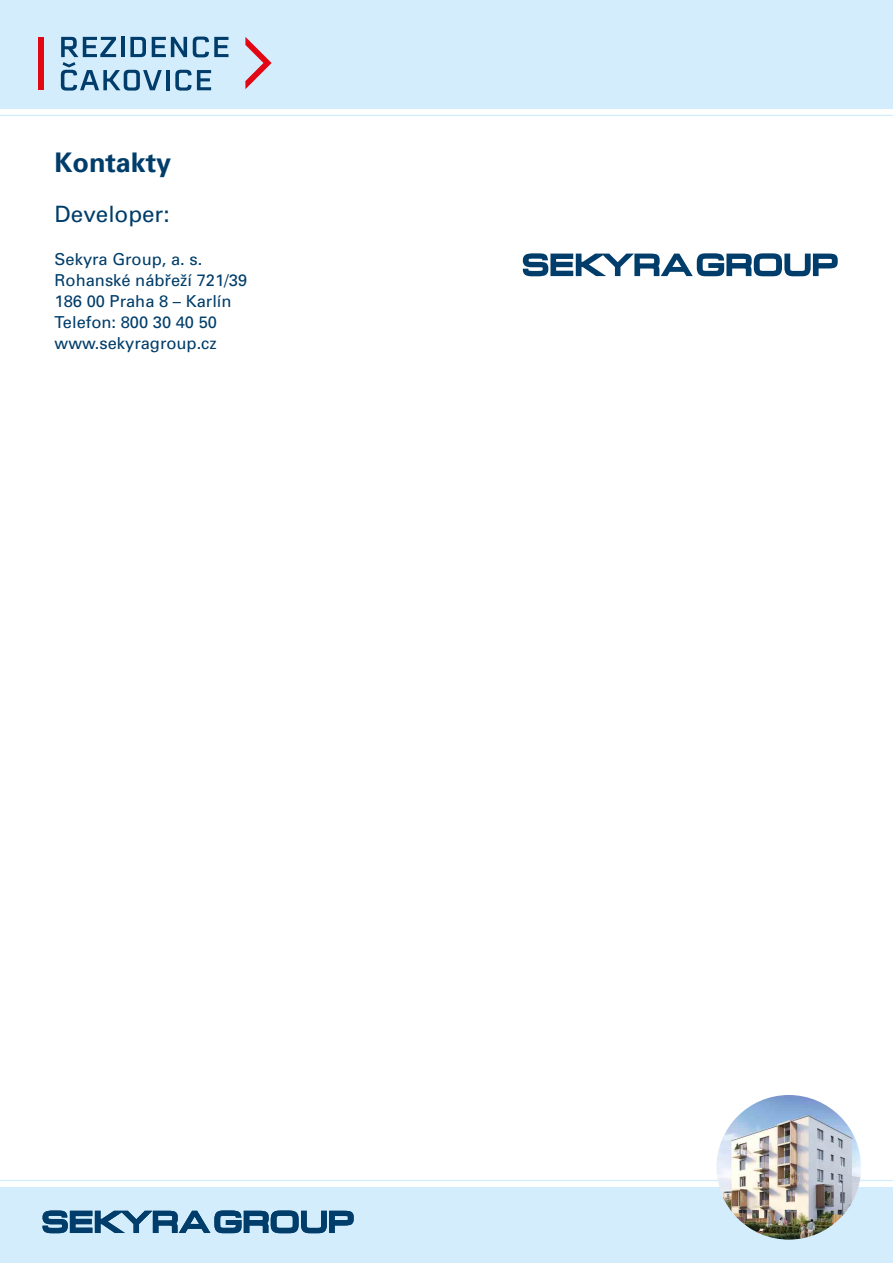
<style>
.page{position:relative;width:893px;height:1263px;background:#fff}
.page>*{position:absolute;margin:0;border:0;box-sizing:border-box;transform-origin:0 0}
.t1{font:700 27px "Univers CE";color:#003d6a}
.t2{font:22.5px "Univers CE";color:#003d6a}
.t3{font:16.5px/21px "Univers CE";color:#003d6a}
</style>
<div class="page">
<div style="left:0;top:1187px;width:893px;height:76px;background:#d4edfc"></div>
<hr style="left:0;top:1180px;width:893px;height:1px;background:#d4edfc">
<div style="left:0;top:0;width:893px;height:108px;background:#d4edfc"></div>
<hr style="left:0;top:115px;width:893px;height:1px;background:#d4edfc">
<img style="left:716px;top:1095px;width:145px;height:144px;border-radius:72px">
<svg style="left:43px;top:1210px;width:311px;height:23px"></svg>
<div style="left:38px;top:37px;width:6px;height:52px;background:#e30613"></div>
<svg style="left:245px;top:37px;width:27px;height:52px"></svg>
<svg style="left:61px;top:37px;width:167px;height:54px"></svg>
<svg style="left:523px;top:253px;width:315px;height:23px"></svg>
<h1 class="t1" style="left:55px;top:147px;width:118px">Kontakty</h1>
<h2 class="t2" style="left:55px;top:202px;width:117px">Developer:</h2>
<p class="t3" style="left:55px;top:249px;width:194px">Sekyra Group, a. s.<br>Rohanské nábřeží 721/39<br>186 00 Praha 8 – Karlín<br>Telefon: 800 30 40 50 www.sekyragroup.cz</p>
</div>
